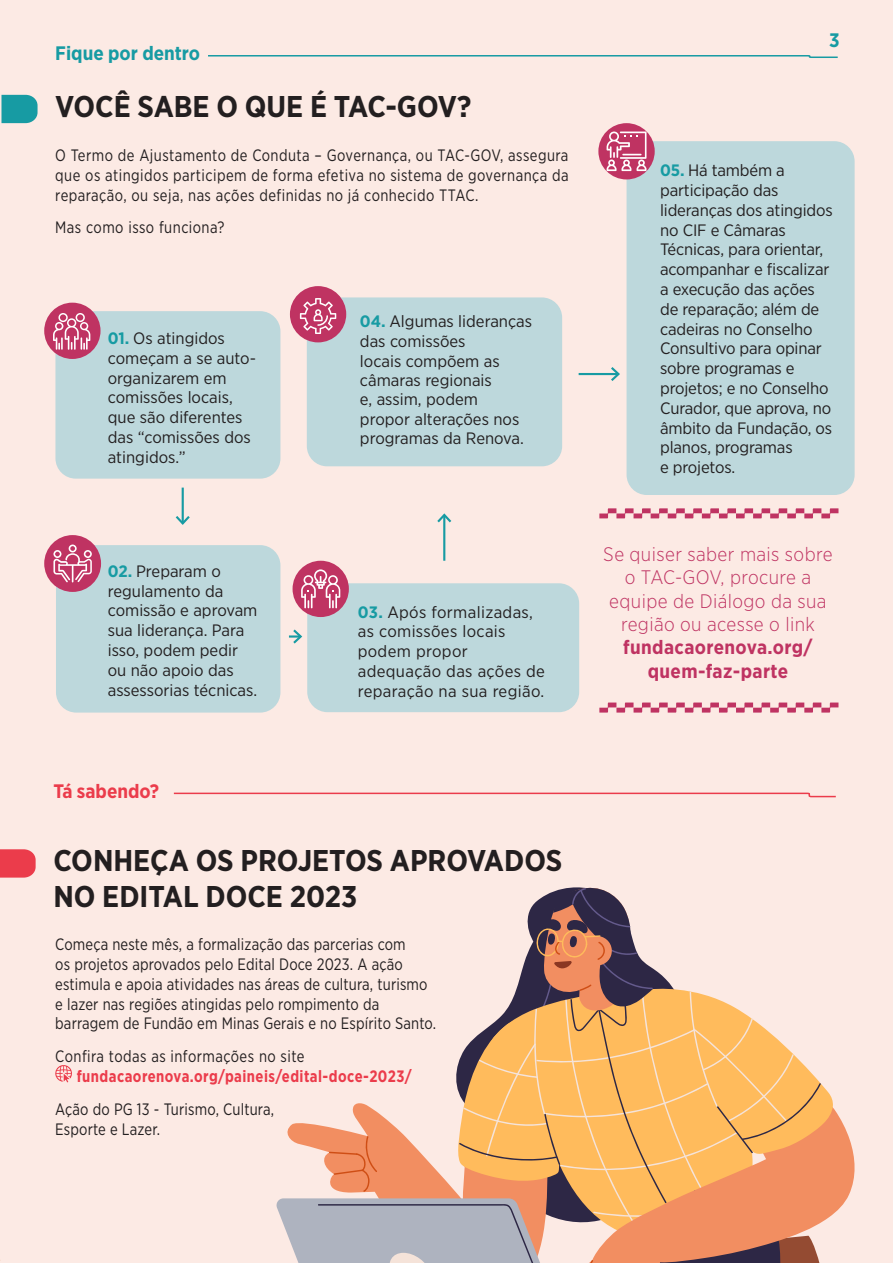
<style>
.page{position:relative;width:893px;height:1263px;background:#fceae4}
.page>*{position:absolute;margin:0;border:0;box-sizing:border-box;transform-origin:0 0}
.t1{font:700 30px/36px "Gotham Narrow";color:#231f20}
.t2{font:300 19.5px/23.4px "Gotham Narrow";letter-spacing:.02em;color:#bf3362;text-align:center}
.t3{font:700 19.5px/23.4px "Gotham Narrow";letter-spacing:.02em;color:#bf3362;text-align:center}
.t4{font:700 19.5px "Gotham Narrow";color:#179ba3}
.t5{font:700 19.5px "Gotham Narrow";color:#eb3c4b}
.t6{font:16.5px/19.8px "Gotham Narrow";color:#231f20}
.t7{font:16.5px/19.8px "Gotham Narrow";color:#231f20;scale:.91 1}
.t8{font:16.5px/19.8px "Gotham Narrow";letter-spacing:.02em;color:#231f20}
.t9{font:16.5px "Gotham Narrow";letter-spacing:.03em;color:#231f20;scale:.91 1}
.t10{font:700 16.5px "Gotham Narrow";letter-spacing:.03em;color:#eb3c4b;scale:.91 1}
.s1{font-weight:700;color:#179ba3}
</style>
<div class="page">
<svg style="left:208px;top:55px;width:630px;height:3px"></svg>
<svg style="left:55px;top:1065px;width:17px;height:17px"></svg>
<svg style="left:0;top:849px;width:36px;height:29px"></svg>
<svg style="left:1px;top:95px;width:37px;height:28px"></svg>
<svg style="left:173px;top:792px;width:663px;height:6px"></svg>
<svg style="left:833px;top:1108px;width:22px;height:106px;fill:#f28e61"></svg>
<svg style="left:276px;top:887px;width:557px;height:376px"></svg>
<svg style="left:599px;top:508px;width:239px;height:10px"></svg>
<svg style="left:599px;top:702px;width:239px;height:11px"></svg>
<div style="left:55px;top:311px;width:225px;height:168px;background:#bdd8dc;border-radius:20px"></div>
<div style="left:44px;top:303px;width:57px;height:56px;background:#bf3362;border-radius:50%"></div>
<svg style="left:53px;top:313px;width:37px;height:37px"></svg>
<div style="left:307px;top:297px;width:255px;height:169px;background:#bdd8dc;border-radius:20px"></div>
<div style="left:290px;top:286px;width:56px;height:56px;background:#bf3362;border-radius:50%"></div>
<svg style="left:300px;top:298px;width:36px;height:36px"></svg>
<div style="left:627px;top:141px;width:228px;height:354px;background:#bdd8dc;border-radius:20px"></div>
<svg style="left:598px;top:123px;width:57px;height:56px"></svg>
<svg style="left:607px;top:132px;width:39px;height:39px;background:#d27293"></svg>
<div style="left:56px;top:545px;width:224px;height:168px;background:#bdd8dc;border-radius:20px"></div>
<div style="left:44px;top:535px;width:57px;height:57px;background:#bf3362;border-radius:50%"></div>
<svg style="left:53px;top:544px;width:39px;height:38px"></svg>
<div style="left:307px;top:583px;width:272px;height:129px;background:#bdd8dc;border-radius:20px"></div>
<div style="left:293px;top:561px;width:56px;height:56px;background:#bf3362;border-radius:50%"></div>
<svg style="left:301px;top:569px;width:39px;height:39px"></svg>
<hr style="left:182px;top:488px;width:2px;height:35px;background:#179ba3">
<svg style="left:175px;top:514px;width:15px;height:11px"></svg>
<hr style="left:443px;top:515px;width:2px;height:46px;background:#179ba3">
<svg style="left:437px;top:513px;width:15px;height:12px"></svg>
<svg style="left:289px;top:629px;width:14px;height:15px"></svg>
<hr style="left:579px;top:373px;width:39px;height:2px;background:#179ba3">
<svg style="left:609px;top:367px;width:11px;height:14px"></svg>
<p class="t4" style="left:55px;top:41px;width:146px">Fique por dentro</p>
<h1 class="t1" style="left:55px;top:88px;width:418px">VOCÊ SABE O QUE É TAC-GOV?</h1>
<p class="t7" style="left:55px;top:145px;width:566px;text-align:justify">O Termo de Ajustamento de Conduta – Governança, ou TAC-GOV, assegura que os atingidos participem de forma efetiva no sistema de governança da reparação, ou seja, nas ações definidas no já conhecido TTAC.</p>
<p class="t9" style="left:55px;top:217px;width:188px">Mas como isso funciona?</p>
<p class="t6" style="left:108px;top:328px;width:150px"><span class="s1">01.</span> Os atingidos começam a se auto&shy;organizarem em comissões locais, que são diferentes das “comissões dos atingidos.”</p>
<p class="t6" style="left:108px;top:561px;width:151px"><span class="s1">02.</span> Preparam o regulamento da comissão e aprovam sua liderança. Para isso, podem pedir ou não apoio das assessorias técnicas.</p>
<p class="t5" style="left:53px;top:779px;width:107px">Tá sabendo?</p>
<p class="t6" style="left:360px;top:312px;width:174px;line-height:19.4px"><span class="s1">04.</span> Algumas lideranças das comissões<br>locais compõem as câmaras regionais<br>e, assim, podem propor alterações nos programas da Renova.</p>
<p class="t8" style="left:358px;top:602px;width:189px"><span class="s1">03.</span> Após formalizadas, as comissões locais podem propor adequação das ações de reparação na sua região.</p>
<h1 class="t1" style="left:53px;top:843px;width:510px">CONHEÇA OS PROJETOS APROVADOS<br>NO EDITAL DOCE 2023</h1>
<p class="t7" style="left:55px;top:934px;width:420px">Começa neste mês, a formalização das parcerias com<br>os projetos aprovados pelo Edital Doce 2023. A ação estimula e apoia atividades nas áreas de cultura, turismo e lazer nas regiões atingidas pelo rompimento da barragem de Fundão em Minas Gerais e no Espírito Santo.</p>
<p class="t9" style="left:55px;top:1046px;width:275px">Confira todas as informações no site</p>
<p class="t10" style="left:77px;top:1066px;width:370px">fundacaorenova.org/paineis/edital-doce-2023/</p>
<p class="t7" style="left:55px;top:1099px;width:242px">Ação do PG 13 - Turismo, Cultura,<br>Esporte e Lazer.</p>
<p class="t4" style="left:829px;top:28px;width:12px">3</p>
<p class="t6" style="left:660px;top:160px;width:174px"><span class="s1">05.</span> Há também a participação das lideranças dos atingidos no CIF e Câmaras<br>Técnicas, para orientar, acompanhar e fiscalizar a execução das ações de reparação; além de cadeiras no Conselho<br>Consultivo para opinar sobre programas e projetos; e no Conselho<br>Curador, que aprova, no âmbito da Fundação, os planos, programas<br>e projetos.</p>
<p class="t2" style="left:603px;top:542px;width:231px">Se quiser saber mais sobre o TAC-GOV, procure a equipe de Diálogo da sua região ou acesse o link</p>
<p class="t3" style="left:623px;top:636px;width:191px">fundacaorenova.org/ quem-faz-parte</p>
</div>
